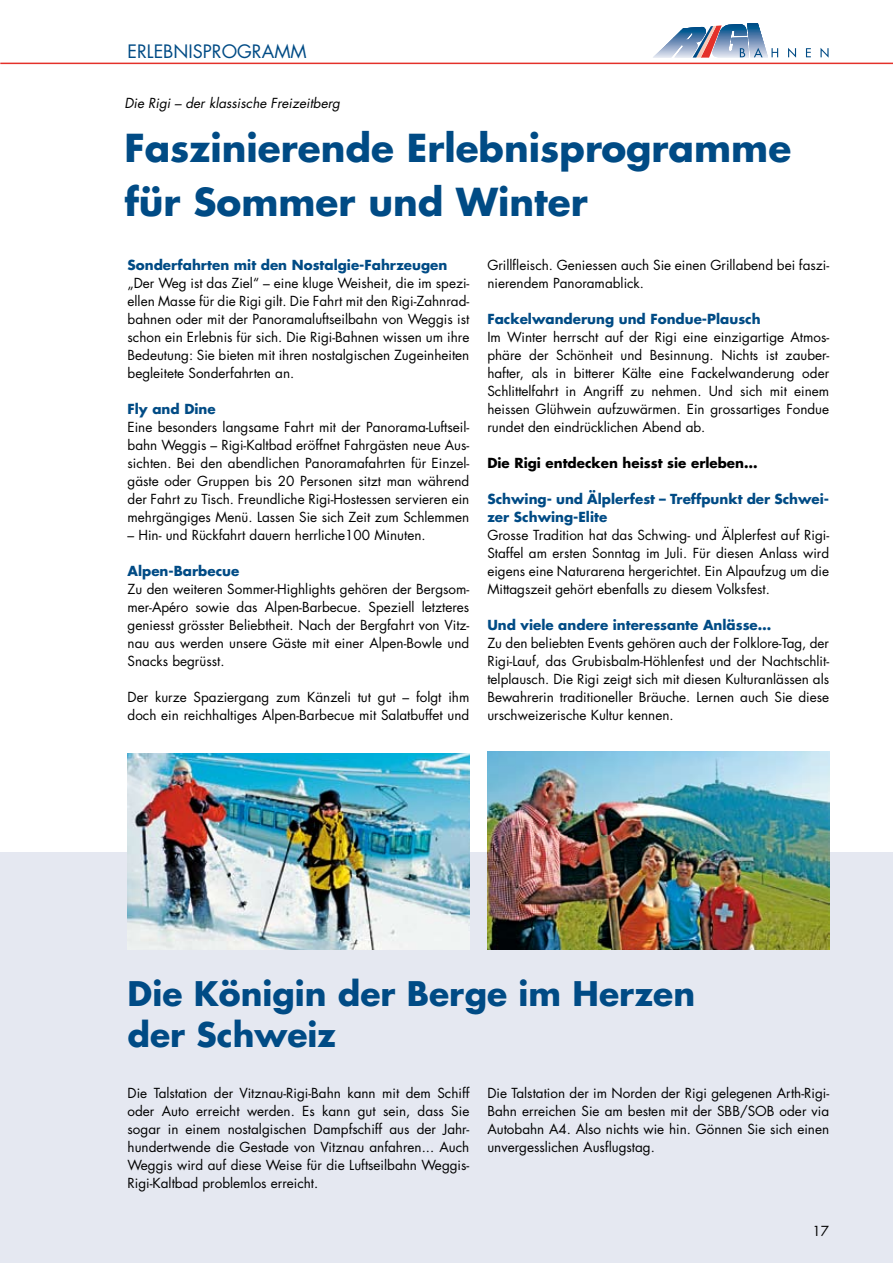
<style>
.page{position:relative;width:893px;height:1263px;background:#fff}
.page>*{position:absolute;margin:0;border:0;box-sizing:border-box;transform-origin:0 0}
.t1{font:700 37.5px/54px "Futura";color:#004b85}
.t2{font:700 33px/40.5px "Futura";color:#004b85}
.t3{font:18px "Futura";color:#004b85}
.t4{font:13.5px/18px "Futura";color:#000;text-align:justify}
.t5{font:700 13.5px/18px "Futura";color:#004b85}
.t6{font:700 13.5px "Futura";color:#000}
.t7{font:italic 13.5px "Futura";color:#000}
</style>
<div class="page">
<div style="left:0;top:852px;width:893px;height:411px;background:#e5e8f1"></div>
<hr style="left:711px;top:57px;width:38px;height:1px;background:#e4e9f2">
<hr style="left:711px;top:56px;width:38px;height:1px;background:#dde3ee">
<hr style="left:711px;top:55px;width:38px;height:1px;background:#d7deeb">
<hr style="left:711px;top:54px;width:38px;height:1px;background:#cfd7e7">
<hr style="left:711px;top:53px;width:38px;height:1px;background:#c8d1e3">
<hr style="left:711px;top:52px;width:38px;height:1px;background:#c0cbe0">
<hr style="left:711px;top:51px;width:38px;height:1px;background:#b8c5db">
<hr style="left:711px;top:50px;width:38px;height:1px;background:#b3c1d9">
<hr style="left:711px;top:49px;width:38px;height:1px;background:#abbad5">
<hr style="left:711px;top:48px;width:38px;height:1px;background:#a4b5d1">
<hr style="left:711px;top:47px;width:38px;height:1px;background:#9dafcd">
<hr style="left:711px;top:46px;width:38px;height:1px;background:#95a9c9">
<hr style="left:711px;top:45px;width:38px;height:1px;background:#8fa5c6">
<hr style="left:711px;top:44px;width:38px;height:1px;background:#889fc3">
<hr style="left:711px;top:43px;width:38px;height:1px;background:#8099be">
<hr style="left:711px;top:42px;width:38px;height:1px;background:#7894bb">
<hr style="left:711px;top:41px;width:38px;height:1px;background:#718eb7">
<hr style="left:711px;top:40px;width:38px;height:1px;background:#6b8bb5">
<hr style="left:711px;top:39px;width:38px;height:1px;background:#6385b1">
<hr style="left:711px;top:38px;width:38px;height:1px;background:#5c80ad">
<hr style="left:711px;top:37px;width:38px;height:1px;background:#537baa">
<hr style="left:711px;top:36px;width:38px;height:1px;background:#4b76a7">
<hr style="left:711px;top:35px;width:38px;height:1px;background:#4473a4">
<hr style="left:711px;top:34px;width:38px;height:1px;background:#3c6fa1">
<hr style="left:711px;top:33px;width:38px;height:1px;background:#326a9e">
<hr style="left:711px;top:32px;width:38px;height:1px;background:#29669a">
<hr style="left:711px;top:31px;width:38px;height:1px;background:#1a6197">
<hr style="left:711px;top:30px;width:38px;height:1px;background:#065e94">
<hr style="left:711px;top:29px;width:38px;height:1px;background:#005b92">
<hr style="left:711px;top:28px;width:38px;height:1px;background:#00578f">
<hr style="left:711px;top:27px;width:38px;height:1px;background:#00548c">
<hr style="left:711px;top:26px;width:38px;height:1px;background:#005089">
<hr style="left:711px;top:25px;width:38px;height:1px;background:#004d87">
<hr style="left:711px;top:24px;width:38px;height:1px;background:#004b85">
<svg style="left:701px;top:25px;width:21px;height:33px"></svg>
<svg style="left:740px;top:24px;width:89px;height:34px"></svg>
<hr style="left:653px;top:57px;width:54px;height:1px;background:#e4e9f2">
<hr style="left:653px;top:56px;width:54px;height:1px;background:#dde3ee">
<hr style="left:653px;top:55px;width:54px;height:1px;background:#d5dcea">
<hr style="left:653px;top:54px;width:54px;height:1px;background:#cbd4e5">
<hr style="left:653px;top:53px;width:54px;height:1px;background:#c4cee2">
<hr style="left:653px;top:52px;width:54px;height:1px;background:#bcc8dd">
<hr style="left:653px;top:51px;width:54px;height:1px;background:#b4c2da">
<hr style="left:653px;top:50px;width:54px;height:1px;background:#adbcd6">
<hr style="left:653px;top:49px;width:54px;height:1px;background:#a6b6d2">
<hr style="left:653px;top:48px;width:54px;height:1px;background:#9fb0ce">
<hr style="left:653px;top:47px;width:54px;height:1px;background:#95a9c9">
<hr style="left:653px;top:46px;width:54px;height:1px;background:#8da3c5">
<hr style="left:653px;top:45px;width:54px;height:1px;background:#869dc1">
<hr style="left:653px;top:44px;width:54px;height:1px;background:#7e98be">
<hr style="left:653px;top:43px;width:54px;height:1px;background:#7692ba">
<hr style="left:653px;top:42px;width:54px;height:1px;background:#6f8db7">
<hr style="left:653px;top:41px;width:54px;height:1px;background:#6788b3">
<hr style="left:653px;top:40px;width:54px;height:1px;background:#5d81ae">
<hr style="left:653px;top:39px;width:54px;height:1px;background:#557cab">
<hr style="left:653px;top:38px;width:54px;height:1px;background:#4e78a8">
<hr style="left:653px;top:37px;width:54px;height:1px;background:#4473a4">
<hr style="left:653px;top:36px;width:54px;height:1px;background:#3c6fa1">
<hr style="left:653px;top:35px;width:54px;height:1px;background:#326a9e">
<hr style="left:653px;top:34px;width:54px;height:1px;background:#256599">
<hr style="left:653px;top:33px;width:54px;height:1px;background:#156197">
<hr style="left:653px;top:32px;width:54px;height:1px;background:#005d93">
<hr style="left:653px;top:31px;width:54px;height:1px;background:#005991">
<hr style="left:653px;top:30px;width:54px;height:1px;background:#00568e">
<hr style="left:653px;top:29px;width:54px;height:1px;background:#00528b">
<hr style="left:653px;top:28px;width:54px;height:1px;background:#004f88">
<hr style="left:653px;top:27px;width:54px;height:1px;background:#004b85">
<hr style="left:0;top:63px;width:893px;height:1px;background:#e4312a">
<img style="left:487px;top:752px;width:342px;height:197px">
<img style="left:128px;top:753px;width:341px;height:196px">
<h3 class="t3" style="left:128px;top:38px;width:181px">ERLEBNISPROGRAMM</h3>
<p class="t7" style="left:124px;top:94px;width:217px">Die Rigi – der klassische Freizeitberg</p>
<h1 class="t1" style="left:124px;top:120px;width:668px">Faszinierende Erlebnisprogramme für Sommer und Winter</h1>
<p class="t5" style="left:128px;top:256px;width:321px">Sonderfahrten mit den Nostalgie-Fahrzeugen</p>
<p class="t4" style="left:128px;top:274px;width:343px">„Der Weg ist das Ziel“ – eine kluge Weisheit, die im spezi&shy;ellen Masse für die Rigi gilt. Die Fahrt mit den Rigi-Zahnrad&shy;bahnen oder mit der Panoramaluftseilbahn von Weggis ist schon ein Erlebnis für sich. Die Rigi-Bahnen wissen um ihre Bedeutung: Sie bieten mit ihren nostalgischen Zugeinheiten begleitete Sonderfahrten an.</p>
<p class="t5" style="left:128px;top:400px;width:90px">Fly and Dine</p>
<p class="t4" style="left:128px;top:418px;width:343px">Eine besonders langsame Fahrt mit der Panorama-Luftseil&shy;bahn Weggis – Rigi-Kaltbad eröffnet Fahrgästen neue Aus&shy;sichten. Bei den abendlichen Panoramafahrten für Einzel&shy;gäste oder Gruppen bis 20 Personen sitzt man während der Fahrt zu Tisch. Freundliche Rigi-Hostessen servieren ein mehrgängiges Menü. Lassen Sie sich Zeit zum Schlemmen</p>
<p class="t4" style="left:128px;top:526px;width:300px">– Hin- und Rückfahrt dauern herrliche100 Minuten.</p>
<p class="t5" style="left:128px;top:562px;width:113px">Alpen-Barbecue</p>
<p class="t4" style="left:128px;top:580px;width:343px">Zu den weiteren Sommer-Highlights gehören der Bergsom&shy;mer-Apéro sowie das Alpen-Barbecue. Speziell letzteres geniesst grösster Beliebtheit. Nach der Bergfahrt von Vitz&shy;nau aus werden unsere Gäste mit einer Alpen-Bowle und Snacks begrüsst.</p>
<p class="t4" style="left:128px;top:688px;width:343px">Der kurze Spaziergang zum Känzeli tut gut – folgt ihm doch ein reichhaltiges Alpen-Barbecue mit Salatbuffet und</p>
<p class="t4" style="left:487px;top:256px;width:343px">Grillfleisch. Geniessen auch Sie einen Grillabend bei faszi&shy;nierendem Panoramablick.</p>
<p class="t5" style="left:487px;top:310px;width:275px">Fackelwanderung und Fondue-Plausch</p>
<p class="t4" style="left:487px;top:328px;width:343px">Im Winter herrscht auf der Rigi eine einzigartige Atmos&shy;phäre der Schönheit und Besinnung. Nichts ist zauber&shy;hafter, als in bitterer Kälte eine Fackelwanderung oder Schlittelfahrt in Angriff zu nehmen. Und sich mit einem heissen Glühwein aufzuwärmen. Ein grossartiges Fondue rundet den eindrücklichen Abend ab.</p>
<p class="t6" style="left:487px;top:454px;width:272px">Die Rigi entdecken heisst sie erleben…</p>
<p class="t5" style="left:487px;top:490px;width:343px">Schwing- und Älplerfest – Treffpunkt der Schwei&shy;zer Schwing-Elite</p>
<p class="t4" style="left:487px;top:526px;width:343px">Grosse Tradition hat das Schwing- und Älplerfest auf Rigi-Staffel am ersten Sonntag im Juli. Für diesen Anlass wird eigens eine Naturarena hergerichtet. Ein Alpaufzug um die Mittagszeit gehört ebenfalls zu diesem Volksfest.</p>
<p class="t5" style="left:487px;top:616px;width:285px">Und viele andere interessante Anlässe…</p>
<p class="t4" style="left:487px;top:634px;width:343px">Zu den beliebten Events gehören auch der Folklore-Tag, der Rigi-Lauf, das Grubisbalm-Höhlenfest und der Nachtschlit&shy;telplausch. Die Rigi zeigt sich mit diesen Kulturanlässen als Bewahrerin traditioneller Bräuche. Lernen auch Sie diese urschweizerische Kultur kennen.</p>
<h2 class="t2" style="left:128px;top:972px;width:569px">Die Königin der Berge im Herzen der Schweiz</h2>
<p class="t4" style="left:487px;top:1084px;width:343px">Die Talstation der im Norden der Rigi gelegenen Arth-Rigi-Bahn erreichen Sie am besten mit der SBB/SOB oder via Autobahn A4. Also nichts wie hin. Gönnen Sie sich einen unvergesslichen Ausflugstag.</p>
<p class="t4" style="left:128px;top:1084px;width:343px">Die Talstation der Vitznau-Rigi-Bahn kann mit dem Schiff oder Auto erreicht werden. Es kann gut sein, dass Sie sogar in einem nostalgischen Dampfschiff aus der Jahr&shy;hundertwende die Gestade von Vitznau anfahren... Auch Weggis wird auf diese Weise für die Luftseilbahn Weggis-Rigi-Kaltbad problemlos erreicht.</p>
<p class="t4" style="left:813px;top:1222px;width:18px">17</p>
</div>
